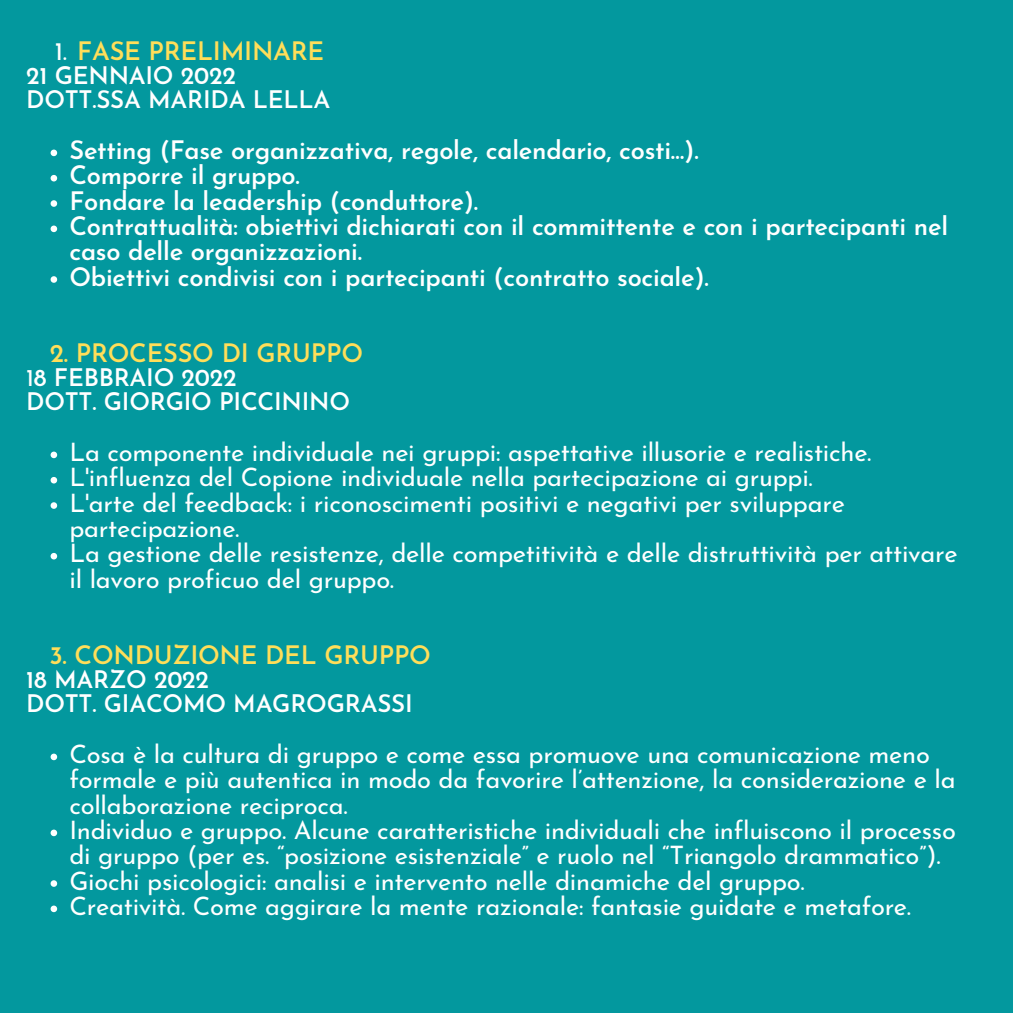
<style>
.page{position:relative;width:1013px;height:1013px;background:#fff}
.page>*{position:absolute;margin:0;border:0;box-sizing:border-box;transform-origin:0 0}
.t1{font:25.38px/25.2px "Josefin Sans";letter-spacing:-.01em;color:#fff}
.t2{font:600 25.38px/25.2px "Josefin Sans";letter-spacing:-.01em;color:#fff}
.t3{font:600 25.38px "Josefin Sans";letter-spacing:-.01em;color:#ffde59}
.t4{font:600 24.12px "Josefin Sans";letter-spacing:-.01em;color:#fff}
.s1{font-weight:400;color:#fff}
.s2{font-weight:400}
</style>
<div class="page">
<div style="left:0;top:0;width:1012px;height:1012px;background:#03989e"></div>
<svg style="left:51px;top:150px;width:6px;height:6px"></svg>
<svg style="left:51px;top:175px;width:6px;height:6px"></svg>
<svg style="left:51px;top:200px;width:6px;height:7px"></svg>
<svg style="left:51px;top:225px;width:6px;height:7px"></svg>
<svg style="left:51px;top:276px;width:6px;height:7px"></svg>
<svg style="left:51px;top:451px;width:6px;height:7px"></svg>
<svg style="left:51px;top:477px;width:6px;height:6px"></svg>
<svg style="left:51px;top:502px;width:6px;height:7px"></svg>
<svg style="left:51px;top:553px;width:6px;height:6px"></svg>
<svg style="left:51px;top:753px;width:6px;height:7px"></svg>
<svg style="left:51px;top:829px;width:6px;height:7px"></svg>
<svg style="left:51px;top:880px;width:6px;height:6px"></svg>
<svg style="left:51px;top:905px;width:6px;height:7px"></svg>
<p class="t3" style="left:55px;top:40px;width:271px"><span class="s1">1.</span> FASE PRELIMINARE</p>
<p class="t4" style="left:26px;top:66px;width:211px">21 GENNAIO 2022</p>
<p class="t4" style="left:26px;top:90px;width:306px">DOTT.SSA MARIDA LELLA</p>
<p class="t2" style="left:69px;top:140px;width:630px">Setting (Fase organizzativa, regole, calendario, costi…).</p>
<p class="t2" style="left:69px;top:165px;width:232px">Comporre il gruppo.</p>
<p class="t2" style="left:69px;top:191px;width:410px">Fondare la leadership (conduttore).</p>
<p class="t2" style="left:69px;top:216px;width:880px">Contrattualità: obiettivi dichiarati con il committente e con i partecipanti nel caso delle organizzazioni.</p>
<p class="t2" style="left:69px;top:266px;width:641px">Obiettivi condivisi con i partecipanti (contratto sociale).</p>
<p class="t3" style="left:50px;top:342px;width:315px">2. PROCESSO DI GRUPPO</p>
<p class="t4" style="left:26px;top:368px;width:212px"><span class="s2">1</span>8 FEBBRAIO 2022</p>
<p class="t4" style="left:26px;top:392px;width:325px">DOTT. GIORGIO PICCININO</p>
<p class="t1" style="left:69px;top:442px;width:803px">La componente individuale nei gruppi: aspettative illusorie e realistiche.</p>
<p class="t1" style="left:69px;top:467px;width:745px">L'influenza del Copione individuale nella partecipazione ai gruppi.</p>
<p class="t1" style="left:69px;top:492px;width:777px">L'arte del feedback: i riconoscimenti positivi e negativi per sviluppare partecipazione.</p>
<p class="t1" style="left:69px;top:543px;width:889px">La gestione delle resistenze, delle competitività e delle distruttività per attivare il lavoro proficuo del gruppo.</p>
<p class="t3" style="left:50px;top:644px;width:383px">3. CONDUZIONE DEL GRUPPO</p>
<p class="t4" style="left:26px;top:670px;width:184px">18 MARZO 2022</p>
<p class="t4" style="left:26px;top:694px;width:388px">DOTT. GIACOMO MAGROGRASSI</p>
<p class="t1" style="left:69px;top:744px;width:887px">Cosa è la cultura di gruppo e come essa promuove una comunicazione meno formale e più autentica in modo da favorire l’attenzione, la considerazione e la collaborazione reciproca.</p>
<p class="t1" style="left:69px;top:820px;width:887px">Individuo e gruppo. Alcune caratteristiche individuali che influiscono il processo di gruppo (per es. “posizione esistenziale” e ruolo nel “Triangolo drammatico”).</p>
<p class="t1" style="left:69px;top:870px;width:736px">Giochi psicologici: analisi e intervento nelle dinamiche del gruppo.</p>
<p class="t1" style="left:69px;top:896px;width:843px">Creatività. Come aggirare la mente razionale: fantasie guidate e metafore.</p>
</div>
